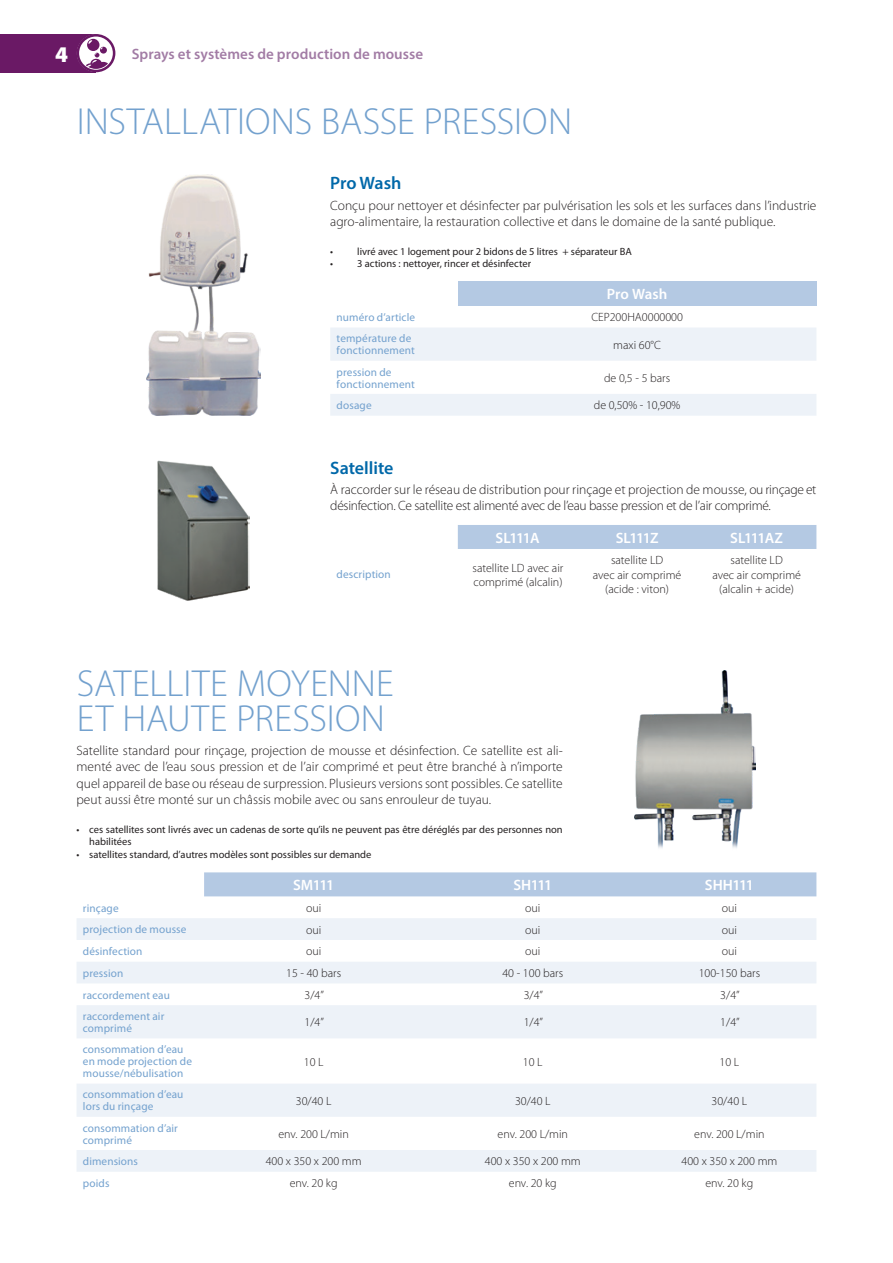
<style>
.page{position:relative;width:893px;height:1263px;background:#fff}
.page>*{position:absolute;margin:0;border:0;box-sizing:border-box;transform-origin:0 0}
.t1{font:300 37.8px/34.5px "Myriad Pro";color:#73a1ce}
.t2{font:900 22.5px "Myriad Pro";color:#fff}
.t3{font:600 18px "Myriad Pro";color:#0068a9}
.t4{font:600 15px "Myriad Pro";letter-spacing:-.055em;color:#fff}
.t5{font:600 15px "Myriad Pro";letter-spacing:.005em;color:#a27ca5}
.t6{font:300 13.5px/16.2px "Myriad Pro";color:#231f20}
.t7{font:300 13.5px/16.2px "Myriad Pro";letter-spacing:-.02em;color:#231f20}
.t8{font:300 12px/14.4px "Myriad Pro";color:#231f20;text-align:center}
.t9{font:11.25px/12px "Myriad Pro";letter-spacing:.01em;color:#73a1ce}
.t10{font:10.5px/12.6px "Myriad Pro";color:#231f20}
</style>
<div class="page">
<div style="left:0;top:34px;width:96px;height:38px;background:#6a1965"></div>
<svg style="left:77px;top:34px;width:38px;height:38px"></svg>
<div style="left:458px;top:282px;width:358px;height:24px;background:#b4c9e3"></div>
<svg style="left:330px;top:328px;width:486px;height:88px"></svg>
<div style="left:458px;top:525px;width:358px;height:24px;background:#b4c9e3"></div>
<div style="left:204px;top:872px;width:612px;height:24px;background:#b4c9e3"></div>
<svg style="left:77px;top:918px;width:739px;height:254px;fill:#f0f4f9"></svg>
<img style="left:147px;top:174px;width:113px;height:241px">
<img style="left:634px;top:670px;width:122px;height:178px">
<img style="left:157px;top:460px;width:92px;height:140px">
<h2 class="t2" style="left:55px;top:41px;width:14px">4</h2>
<p class="t5" style="left:132px;top:44px;width:293px">Sprays et systèmes de production de mousse</p>
<h1 class="t1" style="left:77px;top:104px;width:497px">INSTALLATIONS BASSE PRESSION</h1>
<h3 class="t3" style="left:330px;top:172px;width:73px">Pro Wash</h3>
<p class="t6" style="left:330px;top:197px;width:488px">Conçu pour nettoyer et désinfecter par pulvérisation les sols et les surfaces dans l’industrie agro-alimentaire, la restauration collective et dans le domaine de la santé publique.</p>
<p class="t10" style="left:330px;top:245px;width:303px">• livré avec 1 logement pour 2 bidons de 5 litres + séparateur BA</p>
<p class="t10" style="left:330px;top:258px;width:202px">• 3 actions : nettoyer, rincer et désinfecter</p>
<p class="t4" style="left:607px;top:285px;width:62px">Pro Wash</p>
<p class="t9" style="left:337px;top:311px;width:80px">numéro d’article</p>
<p class="t8" style="left:591px;top:310px;width:93px">CEP200HA0000000</p>
<p class="t9" style="left:337px;top:333px;width:80px">température de fonctionnement</p>
<p class="t8" style="left:613px;top:338px;width:49px">maxi 60°C</p>
<p class="t9" style="left:337px;top:366px;width:80px">pression de fonctionnement</p>
<p class="t8" style="left:604px;top:371px;width:68px">de 0,5 - 5 bars</p>
<p class="t9" style="left:337px;top:399px;width:37px">dosage</p>
<p class="t8" style="left:594px;top:398px;width:88px">de 0,50% - 10,90%</p>
<h3 class="t3" style="left:330px;top:456px;width:65px">Satellite</h3>
<p class="t7" style="left:330px;top:482px;width:488px">À raccorder sur le réseau de distribution pour rinçage et projection de mousse, ou rinçage et désinfection. Ce satellite est alimenté avec de l’eau basse pression et de l’air comprimé.</p>
<p class="t4" style="left:496px;top:528px;width:45px">SL111A</p>
<p class="t4" style="left:616px;top:528px;width:44px">SL111Z</p>
<p class="t4" style="left:730px;top:528px;width:54px">SL111AZ</p>
<p class="t9" style="left:337px;top:569px;width:56px">description</p>
<p class="t8" style="left:473px;top:560px;width:92px;text-align:left">satellite LD avec air comprimé (alcalin)</p>
<p class="t8" style="left:593px;top:553px;width:90px">satellite LD<br>avec air comprimé (acide : viton)</p>
<p class="t8" style="left:712px;top:553px;width:90px">satellite LD<br>avec air comprimé (alcalin + acide)</p>
<h1 class="t1" style="left:77px;top:667px;width:318px">SATELLITE MOYENNE<br>ET HAUTE PRESSION</h1>
<p class="t6" style="left:77px;top:743px;width:488px;text-align:justify">Satellite standard pour rinçage, projection de mousse et désinfection. Ce satellite est ali&shy;menté avec de l’eau sous pression et de l’air comprimé et peut être branché à n’importe quel appareil de base ou réseau de surpression. Plusieurs versions sont possibles. Ce satellite peut aussi être monté sur un châssis mobile avec ou sans enrouleur de tuyau.</p>
<p class="t10" style="left:89px;top:823px;width:475px;text-indent:-13px">• ces satellites sont livrés avec un cadenas de sorte qu’ils ne peuvent pas être déréglés par des personnes non habilitées</p>
<p class="t10" style="left:77px;top:848px;width:296px">• satellites standard, d’autres modèles sont possibles sur demande</p>
<p class="t4" style="left:293px;top:875px;width:42px">SM111</p>
<p class="t4" style="left:513px;top:875px;width:40px">SH111</p>
<p class="t4" style="left:705px;top:875px;width:50px">SHH111</p>
<p class="t9" style="left:83px;top:902px;width:37px">rinçage</p>
<p class="t8" style="left:306px;top:901px;width:17px">oui</p>
<p class="t8" style="left:525px;top:901px;width:17px">oui</p>
<p class="t8" style="left:722px;top:901px;width:17px">oui</p>
<p class="t9" style="left:83px;top:924px;width:105px">projection de mousse</p>
<p class="t8" style="left:306px;top:922px;width:17px">oui</p>
<p class="t8" style="left:525px;top:922px;width:17px">oui</p>
<p class="t8" style="left:722px;top:922px;width:17px">oui</p>
<p class="t9" style="left:83px;top:945px;width:61px">désinfection</p>
<p class="t8" style="left:306px;top:944px;width:17px">oui</p>
<p class="t8" style="left:525px;top:944px;width:17px">oui</p>
<p class="t8" style="left:722px;top:944px;width:17px">oui</p>
<p class="t9" style="left:83px;top:967px;width:42px">pression</p>
<p class="t8" style="left:286px;top:966px;width:56px">15 - 40 bars</p>
<p class="t8" style="left:502px;top:966px;width:62px">40 - 100 bars</p>
<p class="t8" style="left:699px;top:966px;width:63px">100-150 bars</p>
<p class="t9" style="left:83px;top:989px;width:88px">raccordement eau</p>
<p class="t8" style="left:305px;top:988px;width:21px">3/4”</p>
<p class="t8" style="left:524px;top:988px;width:21px">3/4”</p>
<p class="t8" style="left:720px;top:988px;width:21px">3/4”</p>
<p class="t9" style="left:83px;top:1010px;width:83px">raccordement air comprimé</p>
<p class="t8" style="left:305px;top:1015px;width:21px">1/4”</p>
<p class="t8" style="left:524px;top:1015px;width:21px">1/4”</p>
<p class="t8" style="left:720px;top:1015px;width:21px">1/4”</p>
<p class="t9" style="left:83px;top:1044px;width:111px">consommation d’eau en mode projection de mousse/nébulisation</p>
<p class="t8" style="left:304px;top:1054px;width:21px">10 L</p>
<p class="t8" style="left:523px;top:1054px;width:21px">10 L</p>
<p class="t8" style="left:719px;top:1054px;width:21px">10 L</p>
<p class="t9" style="left:83px;top:1089px;width:102px">consommation d’eau lors du rinçage</p>
<p class="t8" style="left:296px;top:1094px;width:37px">30/40 L</p>
<p class="t8" style="left:515px;top:1094px;width:37px">30/40 L</p>
<p class="t8" style="left:712px;top:1094px;width:37px">30/40 L</p>
<p class="t9" style="left:83px;top:1122px;width:97px">consommation d’air comprimé</p>
<p class="t8" style="left:278px;top:1127px;width:72px">env. 200 L/min</p>
<p class="t8" style="left:498px;top:1127px;width:72px">env. 200 L/min</p>
<p class="t8" style="left:694px;top:1127px;width:72px">env. 200 L/min</p>
<p class="t9" style="left:83px;top:1155px;width:57px">dimensions</p>
<p class="t8" style="left:266px;top:1154px;width:97px">400 x 350 x 200 mm</p>
<p class="t8" style="left:485px;top:1154px;width:97px">400 x 350 x 200 mm</p>
<p class="t8" style="left:681px;top:1154px;width:97px">400 x 350 x 200 mm</p>
<p class="t9" style="left:83px;top:1177px;width:28px">poids</p>
<p class="t8" style="left:290px;top:1176px;width:49px">env. 20 kg</p>
<p class="t8" style="left:509px;top:1176px;width:49px">env. 20 kg</p>
<p class="t8" style="left:705px;top:1176px;width:49px">env. 20 kg</p>
</div>
